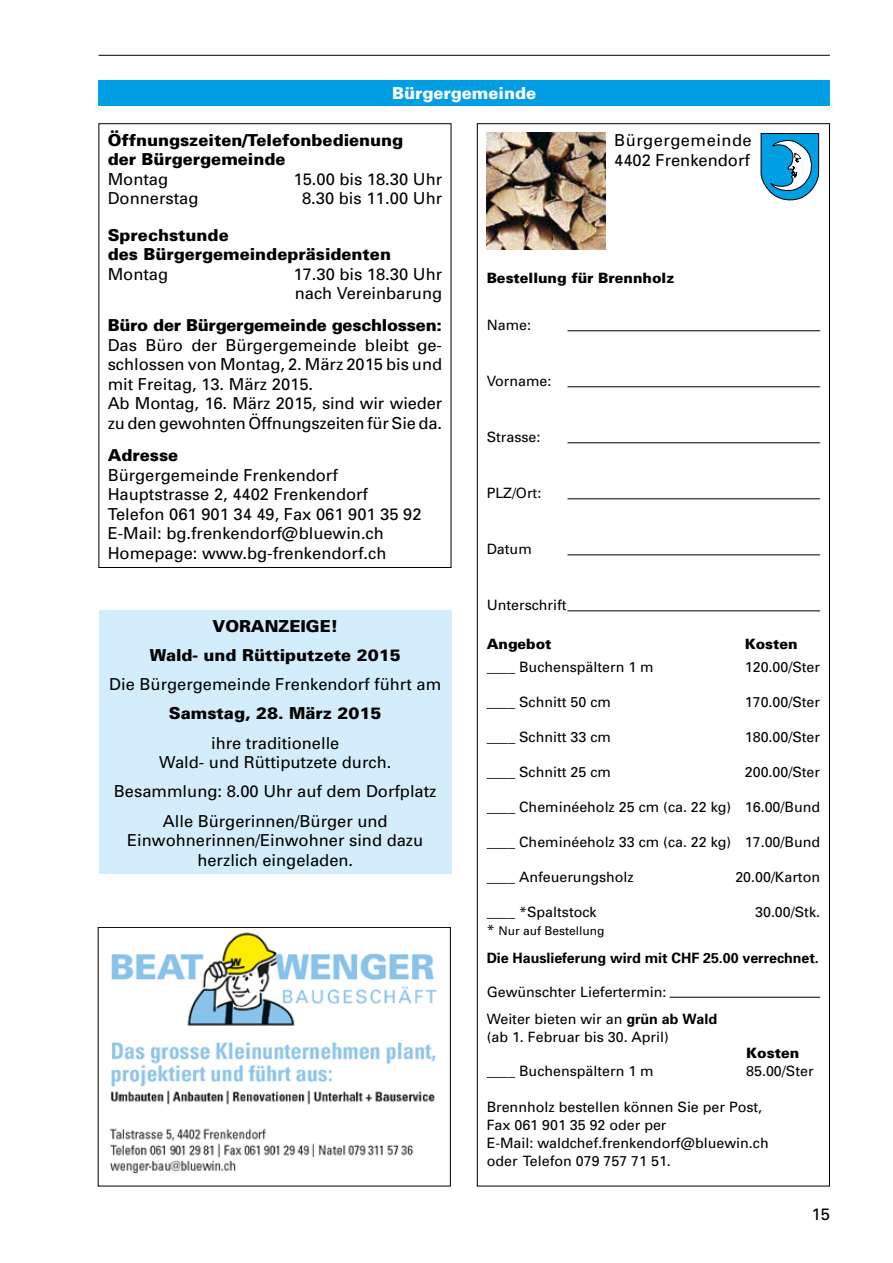
<style>
.page{position:relative;width:893px;height:1263px;background:#fff}
.page>*{position:absolute;margin:0;border:0;box-sizing:border-box;transform-origin:0 0}
.t1{font:16.5px/19.5px "Univers";color:#000}
.t2{font:900 16.5px/19.5px "Univers";color:#000}
.t3{font:900 16.5px "Univers";color:#fff}
.t4{font:14.25px/18px "Univers";color:#000}
.t5{font:700 14.25px "Univers";letter-spacing:-.005em;color:#000}
.t6{font:900 14.25px "Univers";color:#000}
.t7{font:12px "Univers";color:#000}
.s1{font-size:14.25px}
.s2{font-weight:700}
</style>
<div class="page">
<hr style="left:98px;top:55px;width:732px;height:1px;background:#000">
<div style="left:98px;top:123px;width:353px;height:445px;border:1px solid #000"></div>
<div style="left:98px;top:81px;width:732px;height:25px;background:#009fe3"></div>
<hr style="left:567px;top:330px;width:253px;height:1px;background:#000">
<hr style="left:567px;top:386px;width:253px;height:1px;background:#000">
<hr style="left:567px;top:442px;width:253px;height:1px;background:#000">
<hr style="left:567px;top:498px;width:253px;height:1px;background:#000">
<hr style="left:567px;top:554px;width:253px;height:1px;background:#000">
<hr style="left:567px;top:610px;width:253px;height:1px;background:#000">
<hr style="left:669px;top:997px;width:151px;height:1px;background:#000">
<svg style="left:786px;top:133px;width:34px;height:68px"></svg>
<svg style="left:761px;top:133px;width:58px;height:67px"></svg>
<img style="left:486px;top:133px;width:120px;height:116px">
<div style="left:99px;top:610px;width:352px;height:264px;background:#d4edfc"></div>
<img style="left:109px;top:932px;width:328px;height:242px">
<div style="left:98px;top:927px;width:353px;height:259px;border:1px solid #000"></div>
<p class="t3" style="left:392px;top:83px;width:145px">Bürgergemeinde</p>
<p class="t2" style="left:108px;top:129px;width:297px">Öffnungszeiten/Telefonbedienung der Bürgergemeinde</p>
<p class="t1" style="left:108px;top:169px;width:62px">Montag</p>
<p class="t1" style="left:294px;top:169px;width:150px">15.00 bis 18.30 Uhr</p>
<p class="t1" style="left:108px;top:188px;width:92px">Donnerstag</p>
<p class="t1" style="left:302px;top:188px;width:142px">8.30 bis 11.00 Uhr</p>
<p class="t2" style="left:108px;top:224px;width:285px">Sprechstunde<br>des Bürgergemeindepräsidenten</p>
<p class="t1" style="left:108px;top:264px;width:62px">Montag</p>
<p class="t1" style="left:294px;top:264px;width:150px">17.30 bis 18.30 Uhr nach Vereinbarung</p>
<p class="t2" style="left:108px;top:315px;width:336px">Büro der Bürgergemeinde geschlossen:</p>
<p class="t1" style="left:108px;top:335px;width:336px">Das Büro der Bürgergemeinde bleibt ge&shy;schlossen von Montag, 2. März 2015 bis und mit Freitag, 13. März 2015.<br>Ab Montag, 16. März 2015, sind wir wieder zu den gewohnten Öffnungszeiten für Sie da.</p>
<p class="t2" style="left:108px;top:445px;width:72px">Adresse</p>
<p class="t1" style="left:108px;top:465px;width:315px">Bürgergemeinde Frenkendorf Hauptstrasse 2, 4402 Frenkendorf Telefon 061 901 34 49, Fax 061 901 35 92<br>E-Mail: bg.frenkendorf@bluewin.ch Homepage: www.bg-frenkendorf.ch</p>
<p class="t2" style="left:150px;top:611px;width:252px;line-height:29.2px;text-align:center">VORANZEIGE!<br>Wald- und Rüttiputzete 2015</p>
<p class="t1" style="left:109px;top:674px;width:333px">Die Bürgergemeinde Frenkendorf führt am</p>
<p class="t2" style="left:169px;top:703px;width:214px">Samstag, 28. März 2015</p>
<p class="t1" style="left:159px;top:733px;width:234px;text-align:center">ihre traditionelle<br>Wald- und Rüttiputzete durch.</p>
<p class="t1" style="left:114px;top:777px;width:324px;line-height:29.2px;text-align:center">Besammlung: 8.00 Uhr auf dem Dorfplatz<br>Alle Bürgerinnen/Bürger und</p>
<p class="t1" style="left:127px;top:830px;width:298px;text-align:center">Einwohnerinnen/Einwohner sind dazu herzlich eingeladen.</p>
<p class="t1" style="left:614px;top:130px;width:139px">Bürgergemeinde<br>4402 Frenkendorf</p>
<p class="t6" style="left:487px;top:269px;width:189px">Bestellung für Brennholz</p>
<p class="t4" style="left:487px;top:316px;width:46px">Name:</p>
<p class="t4" style="left:487px;top:372px;width:66px">Vorname:</p>
<p class="t4" style="left:487px;top:428px;width:55px">Strasse:</p>
<p class="t4" style="left:487px;top:484px;width:56px">PLZ/Ort:</p>
<p class="t4" style="left:487px;top:540px;width:47px">Datum</p>
<p class="t4" style="left:487px;top:596px;width:81px">Unterschrift</p>
<p class="t6" style="left:487px;top:635px;width:66px">Angebot</p>
<p class="t6" style="left:745px;top:635px;width:55px">Kosten</p>
<p class="t4" style="left:487px;top:657px;width:169px">____ Buchenspältern 1 m</p>
<p class="t4" style="left:745px;top:657px;width:77px">120.00/Ster</p>
<p class="t4" style="left:487px;top:692px;width:126px">____ Schnitt 50 cm</p>
<p class="t4" style="left:745px;top:692px;width:77px">170.00/Ster</p>
<p class="t4" style="left:487px;top:727px;width:126px">____ Schnitt 33 cm</p>
<p class="t4" style="left:745px;top:727px;width:77px">180.00/Ster</p>
<p class="t4" style="left:487px;top:762px;width:126px">____ Schnitt 25 cm</p>
<p class="t4" style="left:745px;top:762px;width:77px">200.00/Ster</p>
<p class="t4" style="left:487px;top:797px;width:335px">____ Cheminéeholz 25 cm (ca. 22 kg) 16.00/Bund</p>
<p class="t4" style="left:487px;top:832px;width:335px">____ Cheminéeholz 33 cm (ca. 22 kg) 17.00/Bund</p>
<p class="t4" style="left:487px;top:867px;width:149px">____ Anfeuerungsholz</p>
<p class="t4" style="left:735px;top:867px;width:86px">20.00/Karton</p>
<p class="t4" style="left:487px;top:902px;width:112px">____ *Spaltstock</p>
<p class="t4" style="left:755px;top:902px;width:66px">30.00/Stk.</p>
<p class="t7" style="left:487px;top:923px;width:119px"><span class="s1">*</span> Nur auf Bestellung</p>
<p class="t5" style="left:487px;top:948px;width:334px">Die Hauslieferung wird mit CHF 25.00 verrechnet.</p>
<p class="t4" style="left:487px;top:978px;width:232px;line-height:27px">Gewünschter Liefertermin:<br>Weiter bieten wir an <span class="s2">grün ab Wald</span></p>
<p class="t4" style="left:487px;top:1027px;width:184px">(ab 1. Februar bis 30. April)</p>
<p class="t6" style="left:746px;top:1044px;width:55px">Kosten</p>
<p class="t4" style="left:487px;top:1062px;width:169px">____ Buchenspältern 1 m</p>
<p class="t4" style="left:746px;top:1062px;width:69px">85.00/Ster</p>
<p class="t4" style="left:487px;top:1098px;width:284px">Brennholz bestellen können Sie per Post, Fax 061 901 35 92 oder per<br>E-Mail: waldchef.frenkendorf@bluewin.ch oder Telefon 079 757 71 51.</p>
<p class="t1" style="left:811px;top:1204px;width:20px">15</p>
</div>
